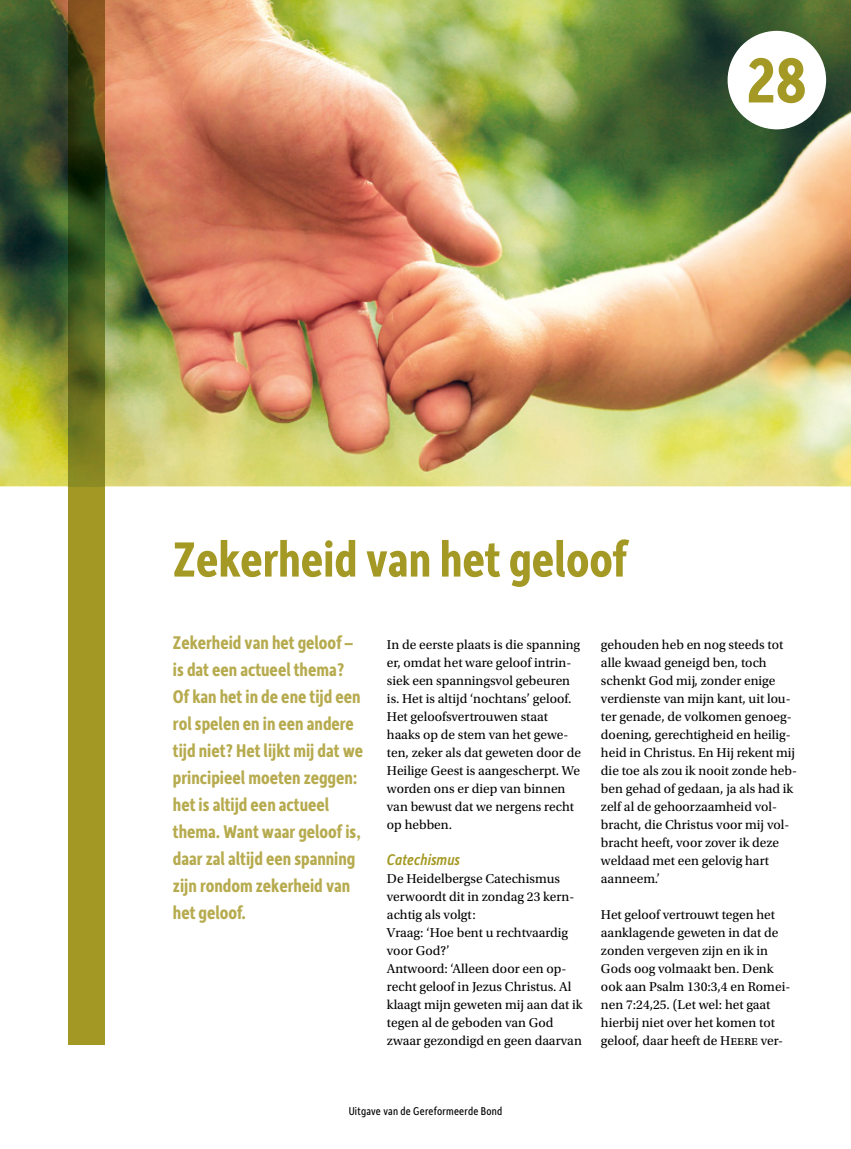
<style>
.page{position:relative;width:851px;height:1149px;background:#fff}
.page>*{position:absolute;margin:0;border:0;box-sizing:border-box;transform-origin:0 0}
.t1{font:700 67.5px "Depot New Condensed";color:#a49924}
.t2{font:700 52.5px "Depot New Condensed";color:#a49924}
.t3{font:700 19.5px/27px "Depot New Condensed";color:#b7ab4f}
.t4{font:italic 500 16.5px "Depot New Condensed";color:#a49924}
.t5{font:13.5px/18px "Utopia Std";color:#000}
.t6{font:12px "Depot New Condensed";letter-spacing:.02em;color:#000}
</style>
<div class="page">
<img style="left:0;top:0;width:850px;height:486px">
<div style="left:727px;top:31px;width:99px;height:98px;background:#fff;border-radius:50%"></div>
<div style="left:68px;top:486px;width:37px;height:558px;background:#a49824"></div>
<img style="left:68px;top:0;width:37px;height:486px">
<h1 class="t1" style="left:747px;top:36px;width:61px">28</h1>
<h2 class="t2" style="left:173px;top:525px;width:455px">Zekerheid van het geloof</h2>
<p class="t3" style="left:173px;top:627px;width:192px">Zekerheid van het geloof – is dat een actueel thema?<br>Of kan het in de ene tijd een rol spelen en in een andere tijd niet? Het lijkt mij dat we principieel moeten zeggen: het is altijd een actueel thema. Want waar geloof is, daar zal altijd een spanning zijn rondom zekerheid van het geloof.</p>
<p class="t5" style="left:387px;top:635px;width:195px">In de eerste plaats is die spanning er, omdat het ware geloof intrin&shy;siek een spanningsvol gebeuren is. Het is altijd ‘nochtans’ geloof.<br>Het geloofsvertrouwen staat haaks op de stem van het gewe&shy;ten, zeker als dat geweten door de<br>Heilige Geest is aangescherpt. We worden ons er diep van binnen van bewust dat we nergens recht op hebben.</p>
<p class="t4" style="left:387px;top:848px;width:75px">Catechismus</p>
<p class="t5" style="left:387px;top:869px;width:197px">De Heidelbergse Catechismus verwoordt dit in zondag 23 kern&shy;achtig als volgt:<br>Vraag: ‘Hoe bent u rechtvaardig voor God?’<br>Antwoord: ‘Alleen door een op&shy;recht geloof in Jezus Christus. Al klaagt mijn geweten mij aan dat ik tegen al de geboden van God zwaar gezondigd en geen daarvan</p>
<p class="t5" style="left:601px;top:635px;width:197px">gehouden heb en nog steeds tot alle kwaad geneigd ben, toch schenkt God mij, zonder enige verdienste van mijn kant, uit lou&shy;ter genade, de volkomen genoeg&shy;doening, gerechtigheid en heilig&shy;heid in Christus. En Hij rekent mij die toe als zou ik nooit zonde heb&shy;ben gehad of gedaan, ja als had ik zelf al de gehoorzaamheid vol&shy;bracht, die Christus voor mij vol&shy;bracht heeft, voor zover ik deze weldaad met een gelovig hart aanneem.’</p>
<p class="t5" style="left:601px;top:905px;width:191px">Het geloof vertrouwt tegen het aanklagende geweten in dat de zonden vergeven zijn en ik in<br>Gods oog volmaakt ben. Denk ook aan Psalm 130:3,4 en Romei&shy;nen 7:24,25. (Let wel: het gaat hierbij niet over het komen tot geloof, daar heeft de Heere ver-</p>
<p class="t6" style="left:348px;top:1102px;width:155px">Uitgave van de Gereformeerde Bond</p>
</div>
